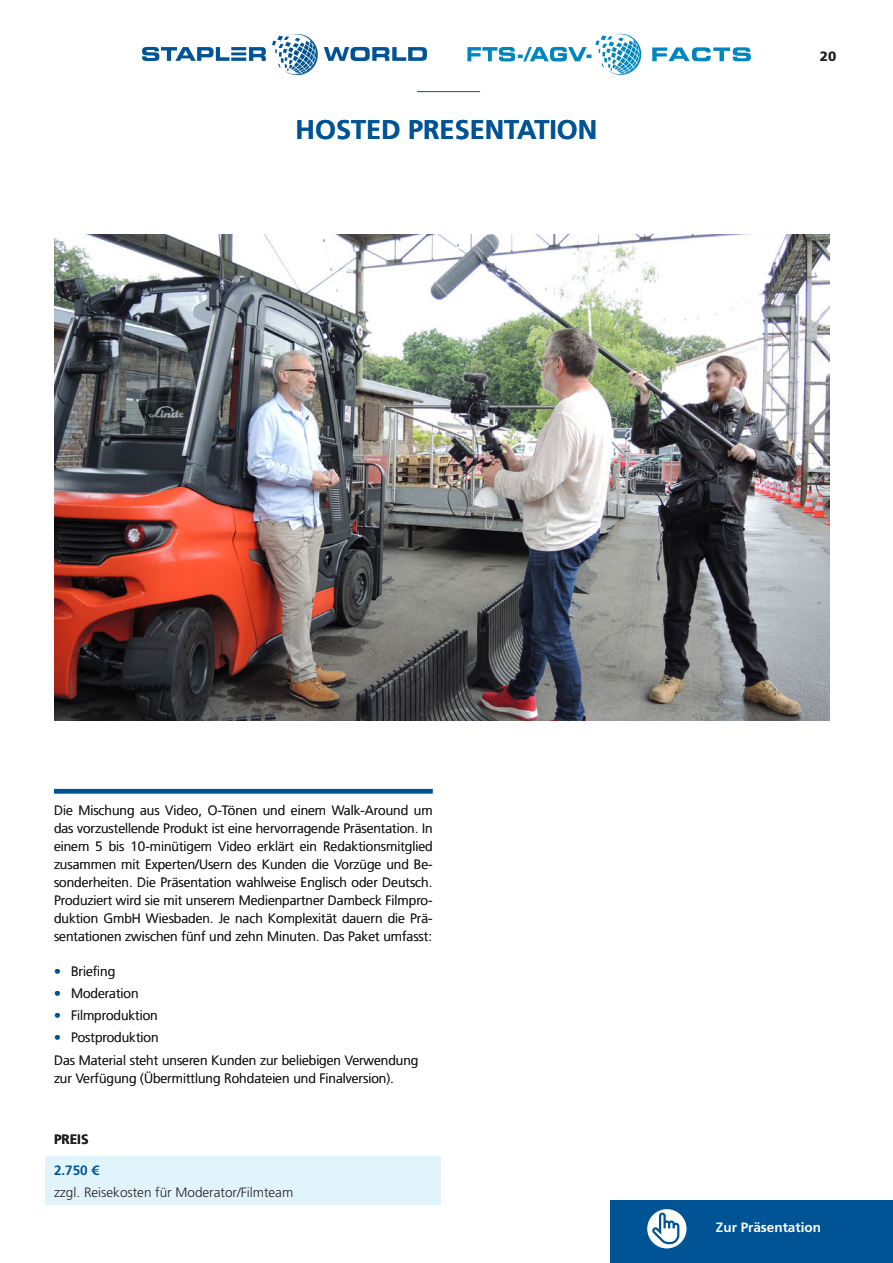
<style>
.page{position:relative;width:893px;height:1263px;background:#fff}
.page>*{position:absolute;margin:0;border:0;box-sizing:border-box;transform-origin:0 0}
.t1{font:700 27px "Frutiger LT Std";color:#005495}
.t2{font:300 13.5px/18px "Frutiger LT Std";color:#231f20;text-align:justify}
.t3{font:700 13.5px "Frutiger LT Std";color:#fff}
.t4{font:700 13.5px "Frutiger LT Std";color:#005495}
.t5{font:700 13.5px "Frutiger LT Std";color:#231f20}
.t6{font:900 13.5px "Frutiger LT Std";color:#231f20}
.s1{color:#005495}
</style>
<div class="page">
<hr style="left:417px;top:91px;width:63px;height:1px;background:#005495">
<svg style="left:142px;top:47px;width:124px;height:14px"></svg>
<svg style="left:272px;top:34px;width:155px;height:42px"></svg>
<svg style="left:652px;top:47px;width:99px;height:14px"></svg>
<svg style="left:467px;top:33px;width:175px;height:42px"></svg>
<img style="left:54px;top:234px;width:775px;height:486px">
<hr style="left:54px;top:789px;width:379px;height:4px;background:#005495">
<div style="left:45px;top:1156px;width:396px;height:27px;background:#e1f4fc"></div>
<div style="left:45px;top:1179px;width:396px;height:26px;background:#e1f4fc"></div>
<div style="left:610px;top:1200px;width:283px;height:63px;background:#005495"></div>
<div style="left:647px;top:1209px;width:39px;height:39px;background:#fff;border-radius:50%"></div>
<svg style="left:652px;top:1212px;width:27px;height:32px"></svg>
<h1 class="t1" style="left:296px;top:114px;width:303px">HOSTED PRESENTATION</h1>
<p class="t6" style="left:820px;top:48px;width:18px">20</p>
<p class="t2" style="left:54px;top:801px;width:380px">Die Mischung aus Video, O-Tönen und einem Walk-Around um das vorzustellende Produkt ist eine hervorragende Präsentation. In einem 5 bis 10-minütigem Video erklärt ein Redaktionsmitglied zusammen mit Experten/Usern des Kunden die Vorzüge und Be&shy;sonderheiten. Die Präsentation wahlweise Englisch oder Deutsch.<br>Produziert wird sie mit unserem Medienpartner Dambeck Filmpro&shy;duktion GmbH Wiesbaden. Je nach Komplexität dauern die Prä&shy;sentationen zwischen fünf und zehn Minuten. Das Paket umfasst:</p>
<p class="t2" style="left:54px;top:962px;width:63px"><span class="s1">•</span> Briefing</p>
<p class="t2" style="left:54px;top:984px;width:86px"><span class="s1">•</span> Moderation</p>
<p class="t2" style="left:54px;top:1007px;width:105px"><span class="s1">•</span> Filmproduktion</p>
<p class="t2" style="left:54px;top:1027px;width:366px;line-height:22.2px"><span class="s1">•</span> Postproduktion<br>Das Material steht unseren Kunden zur beliebigen Verwendung</p>
<p class="t2" style="left:54px;top:1069px;width:341px">zur Verfügung (Übermittlung Rohdateien und Finalversion).</p>
<p class="t5" style="left:54px;top:1131px;width:36px">PREIS</p>
<p class="t4" style="left:54px;top:1162px;width:47px">2.750 €</p>
<p class="t2" style="left:54px;top:1184px;width:241px">zzgl. Reisekosten für Moderator/Filmteam</p>
<p class="t3" style="left:716px;top:1219px;width:107px">Zur Präsentation</p>
</div>
